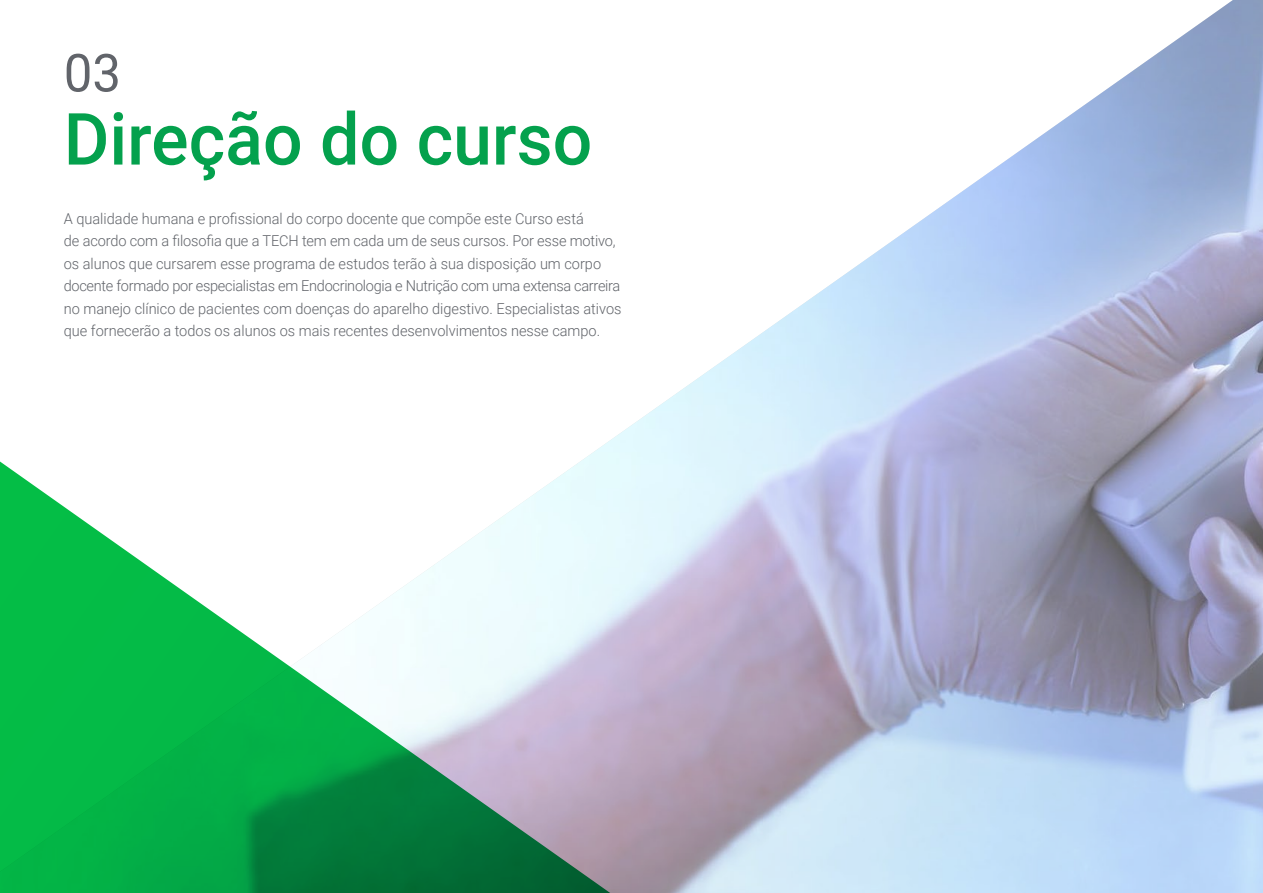
<style>
.page{position:relative;width:1263px;height:893px;background:#fff}
.page>*{position:absolute;margin:0;border:0;box-sizing:border-box;transform-origin:0 0}
.t1{font:500 72px "Roboto";color:#04a14d}
.t2{font:52.5px "Roboto";color:#61646a}
.t3{font:300 15px/22.5px "Roboto";color:#61646a}
</style>
<div class="page">
<img style="left:602px;top:0;width:661px;height:893px">
<svg style="left:0;top:446px;width:640px;height:447px"></svg>
<h2 class="t2" style="left:64px;top:36px;width:59px">03</h2>
<h1 class="t1" style="left:64px;top:89px;width:530px">Direção do curso</h1>
<p class="t3" style="left:64px;top:207px;width:559px">A qualidade humana e profissional do corpo docente que compõe este Curso está<br>de acordo com a filosofia que a TECH tem em cada um de seus cursos. Por esse motivo, os alunos que cursarem esse programa de estudos terão à sua disposição um corpo docente formado por especialistas em Endocrinologia e Nutrição com uma extensa carreira no manejo clínico de pacientes com doenças do aparelho digestivo. Especialistas ativos que fornecerão a todos os alunos os mais recentes desenvolvimentos nesse campo.</p>
</div>
